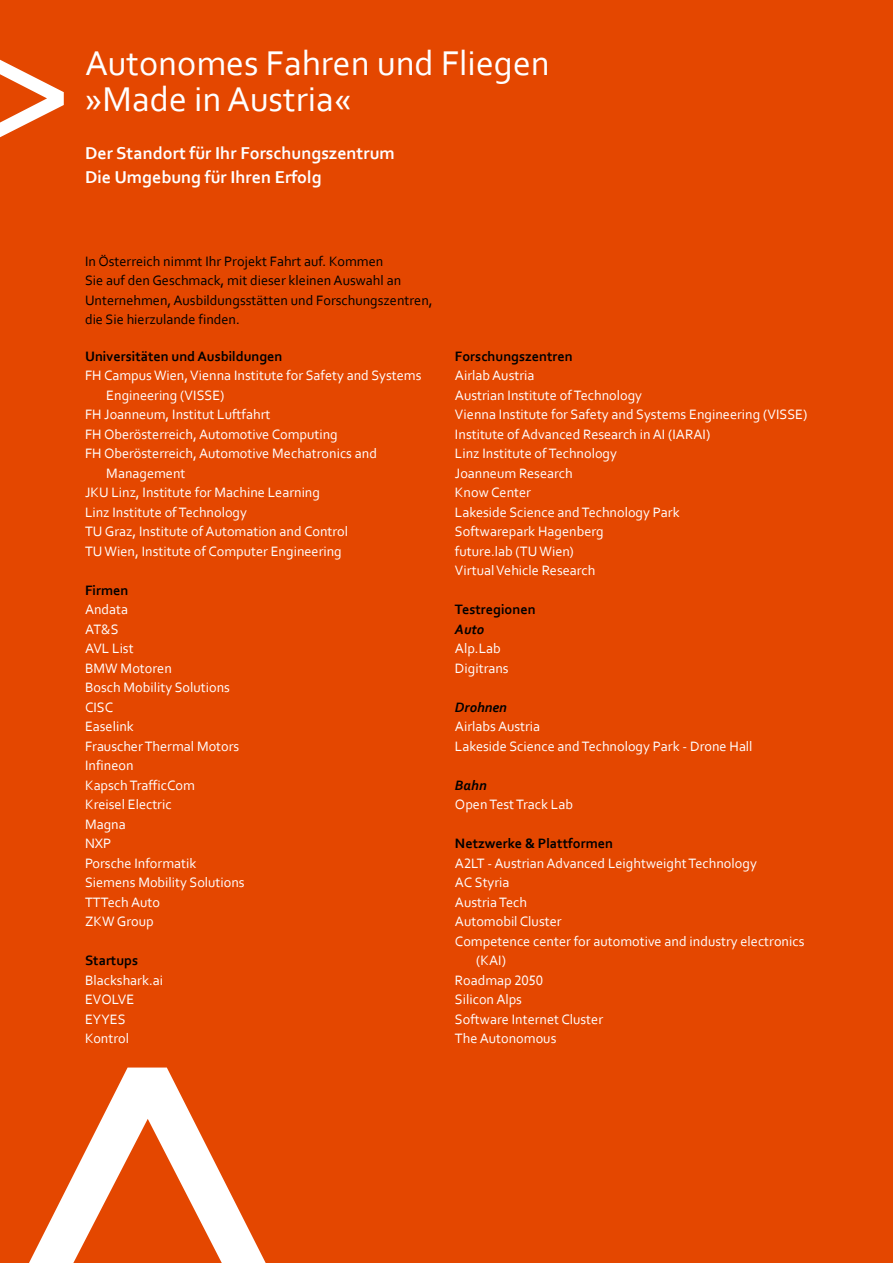
<style>
.page{position:relative;width:893px;height:1263px;background:#e44700}
.page>*{position:absolute;margin:0;border:0;box-sizing:border-box;transform-origin:0 0}
.t1{font:36px/36px "Corbel";color:#fff}
.t2{font:700 18px/24px "Corbel";color:#fff}
.t3{font:14.25px/19.5px "Corbel";color:#fff}
.t4{font:14.25px/19.5px "Corbel";color:#000}
.t5{font:700 14.25px "Corbel";color:#000}
.t6{font:italic 700 14.25px "Corbel";color:#000}
</style>
<div class="page">
<svg style="left:29px;top:1067px;width:237px;height:196px"></svg>
<svg style="left:0;top:60px;width:64px;height:77px"></svg>
<h1 class="t1" style="left:85px;top:44px;width:466px">Autonomes Fahren und Fliegen »Made in Austria«</h1>
<p class="t2" style="left:85px;top:141px;width:311px">Der Standort für Ihr Forschungszentrum<br>Die Umgebung für Ihren Erfolg</p>
<p class="t4" style="left:85px;top:251px;width:349px">In Österreich nimmt Ihr Projekt Fahrt auf. Kommen<br>Sie auf den Geschmack, mit dieser kleinen Auswahl an Unternehmen, Ausbildungsstätten und Forschungszentren, die Sie hierzulande finden.</p>
<p class="t5" style="left:85px;top:347px;width:199px">Universitäten und Ausbildungen</p>
<p class="t3" style="left:85px;top:365px;width:338px">FH Campus Wien, Vienna Institute for Safety and Systems</p>
<p class="t3" style="left:106px;top:385px;width:120px">Engineering (VISSE)</p>
<p class="t3" style="left:85px;top:404px;width:187px">FH Joanneum, Institut Luftfahrt</p>
<p class="t3" style="left:85px;top:424px;width:254px">FH Oberösterreich, Automotive Computing</p>
<p class="t3" style="left:85px;top:443px;width:293px">FH Oberösterreich, Automotive Mechatronics and</p>
<p class="t3" style="left:106px;top:463px;width:81px">Management</p>
<p class="t3" style="left:85px;top:482px;width:236px">JKU Linz, Institute for Machine Learning</p>
<p class="t3" style="left:85px;top:502px;width:163px">Linz Institute of Technology</p>
<p class="t3" style="left:85px;top:521px;width:265px">TU Graz, Institute of Automation and Control</p>
<p class="t3" style="left:85px;top:541px;width:258px">TU Wien, Institute of Computer Engineering</p>
<p class="t5" style="left:85px;top:581px;width:45px">Firmen</p>
<p class="t3" style="left:85px;top:599px;width:161px">Andata<br>AT&amp;S<br>AVL List<br>BMW Motoren<br>Bosch Mobility Solutions<br>CISC<br>Easelink<br>Frauscher Thermal Motors<br>Infineon<br>Kapsch TrafficCom<br>Kreisel Electric<br>Magna<br>NXP<br>Porsche Informatik<br>Siemens Mobility Solutions<br>TTTech Auto<br>ZKW Group</p>
<p class="t5" style="left:85px;top:951px;width:54px">Startups</p>
<p class="t3" style="left:85px;top:970px;width:80px">Blackshark.ai<br>EVOLVE<br>EYYES<br>Kontrol</p>
<p class="t5" style="left:455px;top:347px;width:119px">Forschungszentren</p>
<p class="t3" style="left:455px;top:365px;width:354px">Airlab Austria<br>Austrian Institute of Technology<br>Vienna Institute for Safety and Systems Engineering (VISSE)<br>Institute of Advanced Research in AI (IARAI)<br>Linz Institute of Technology<br>Joanneum Research<br>Know Center<br>Lakeside Science and Technology Park<br>Softwarepark Hagenberg<br>future.lab (TU Wien)<br>Virtual Vehicle Research</p>
<p class="t5" style="left:455px;top:600px;width:82px">Testregionen</p>
<p class="t6" style="left:455px;top:620px;width:31px">Auto</p>
<p class="t3" style="left:455px;top:638px;width:55px">Alp.Lab<br>Digitrans</p>
<p class="t6" style="left:455px;top:698px;width:53px">Drohnen</p>
<p class="t3" style="left:455px;top:716px;width:299px">Airlabs Austria<br>Lakeside Science and Technology Park - Drone Hall</p>
<p class="t6" style="left:455px;top:776px;width:33px">Bahn</p>
<p class="t3" style="left:455px;top:794px;width:119px">Open Test Track Lab</p>
<p class="t5" style="left:455px;top:834px;width:160px">Netzwerke &amp; Plattformen</p>
<p class="t3" style="left:455px;top:853px;width:303px">A2LT - Austrian Advanced Leightweight Technology</p>
<p class="t3" style="left:455px;top:872px;width:56px">AC Styria</p>
<p class="t3" style="left:455px;top:892px;width:74px">Austria Tech</p>
<p class="t3" style="left:455px;top:911px;width:108px">Automobil Cluster</p>
<p class="t3" style="left:455px;top:931px;width:351px">Competence center for automotive and industry electronics</p>
<p class="t3" style="left:476px;top:950px;width:31px">(KAI)</p>
<p class="t3" style="left:455px;top:970px;width:90px">Roadmap 2050</p>
<p class="t3" style="left:455px;top:989px;width:69px">Silicon Alps</p>
<p class="t3" style="left:455px;top:1009px;width:150px">Software Internet Cluster</p>
<p class="t3" style="left:455px;top:1028px;width:103px">The Autonomous</p>
</div>
